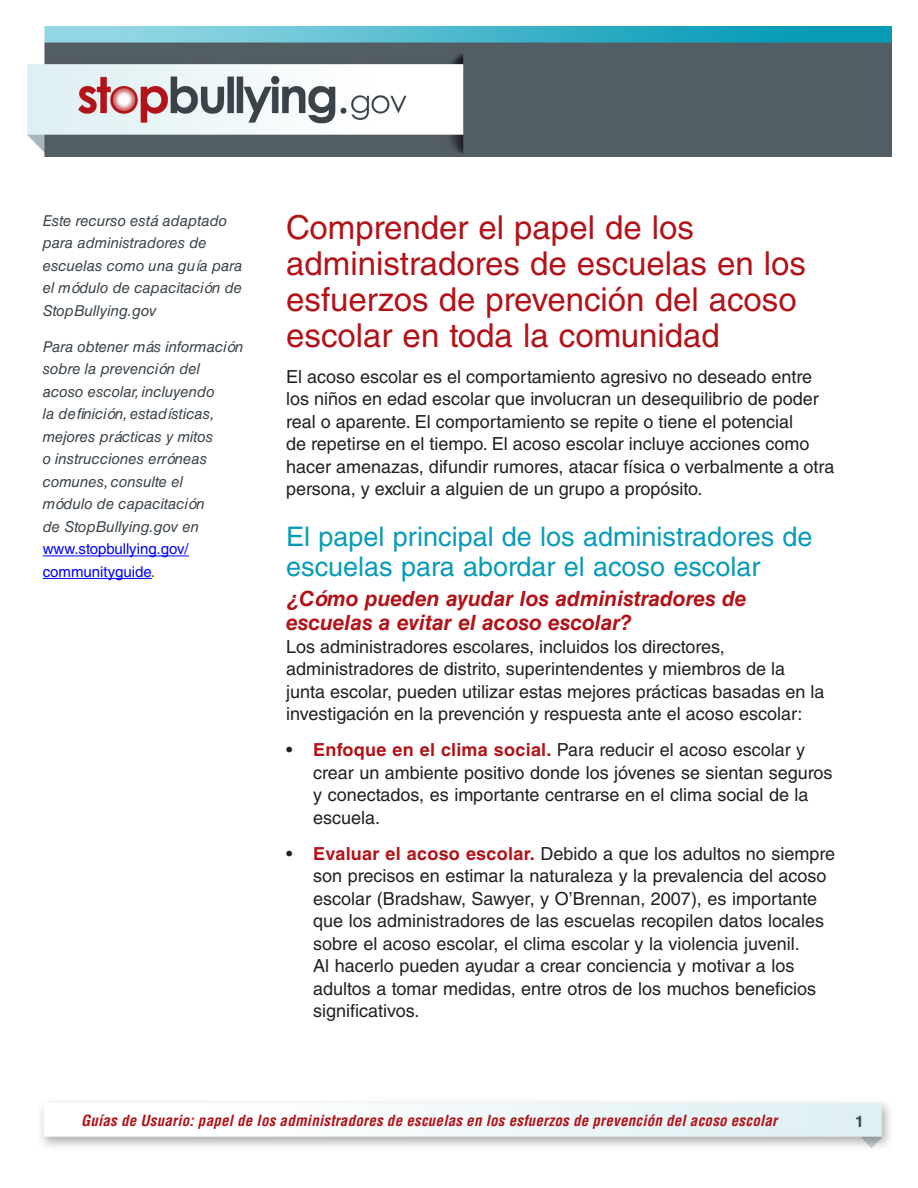
<style>
.page{position:relative;width:918px;height:1188px;background:#fff}
.page>*{position:absolute;margin:0;border:0;box-sizing:border-box;transform-origin:0 0}
.t1{font:33px/36px "Helvetica LT Std";color:#b11319}
.t2{font:27px/30px "Helvetica LT Std";color:#079bb7}
.t3{font:italic 700 21px/24px "Helvetica LT Std";color:#b11319}
.t4{font:18px/22.5px "Helvetica LT Std";color:#231f20}
.t5{font:700 15.75px "Helvetica LT Std";color:#3b444a}
.t6{font:italic 15px/22.5px "Helvetica LT Std";color:#3b444a}
.t7{font:italic 700 condensed 15px "Helvetica LT Std";letter-spacing:.015em;color:#b11319}
.s1{font-style:normal;color:#00f}
.s2{font-weight:700;color:#b11319}
</style>
<div class="page">
<img style="left:27px;top:27px;width:865px;height:130px">
<hr style="left:43px;top:556px;width:146px;height:1px;background:#00f">
<hr style="left:43px;top:578px;width:109px;height:1px;background:#00f">
<p class="t6" style="left:43px;top:209px;width:201px">Este recurso está adaptado para administradores de escuelas como una guía para el módulo de capacitación de<br>StopBullying.gov</p>
<p class="t6" style="left:43px;top:335px;width:202px">Para obtener más información sobre la prevención del acoso escolar, incluyendo<br>la definición, estadísticas, mejores prácticas y mitos<br>o instrucciones erróneas comunes, consulte el<br>módulo de capacitación<br>de StopBullying.gov en <span class="s1">www.stopbullying.gov/ communityguide</span>.</p>
<h1 class="t1" style="left:286px;top:209px;width:521px">Comprender el papel de los administradores de escuelas en los esfuerzos de prevención del acoso escolar en toda la comunidad</h1>
<p class="t4" style="left:286px;top:365px;width:550px">El acoso escolar es el comportamiento agresivo no deseado entre los niños en edad escolar que involucran un desequilibrio de poder real o aparente. El comportamiento se repite o tiene el potencial<br>de repetirse en el tiempo. El acoso escolar incluye acciones como hacer amenazas, difundir rumores, atacar física o verbalmente a otra persona, y excluir a alguien de un grupo a propósito.</p>
<h2 class="t2" style="left:286px;top:521px;width:528px">El papel principal de los administradores de escuelas para abordar el acoso escolar</h2>
<h3 class="t3" style="left:286px;top:587px;width:462px">¿Cómo pueden ayudar los administradores de escuelas a evitar el acoso escolar?</h3>
<p class="t4" style="left:286px;top:635px;width:540px">Los administradores escolares, incluidos los directores, administradores de distrito, superintendentes y miembros de la junta escolar, pueden utilizar estas mejores prácticas basadas en la investigación en la prevención y respuesta ante el acoso escolar:</p>
<p class="t4" style="left:313px;top:739px;width:521px;text-indent:-27px">• <span class="s2">Enfoque en el clima social.</span> Para reducir el acoso escolar y crear un ambiente positivo donde los jóvenes se sientan seguros y conectados, es importante centrarse en el clima social de la escuela.</p>
<p class="t4" style="left:313px;top:842px;width:523px;text-indent:-27px">• <span class="s2">Evaluar el acoso escolar.</span> Debido a que los adultos no siempre son precisos en estimar la naturaleza y la prevalencia del acoso escolar (Bradshaw, Sawyer, y O’Brennan, 2007), es importante que los administradores de las escuelas recopilen datos locales sobre el acoso escolar, el clima escolar y la violencia juvenil.<br>Al hacerlo pueden ayudar a crear conciencia y motivar a los adultos a tomar medidas, entre otros de los muchos beneficios significativos.</p>
<p class="t7" style="left:81px;top:1111px;width:698px">Guías de Usuario: papel de los administradores de escuelas en los esfuerzos de prevención del acoso escolar</p>
<p class="t5" style="left:855px;top:1111px;width:10px">1</p>
</div>
